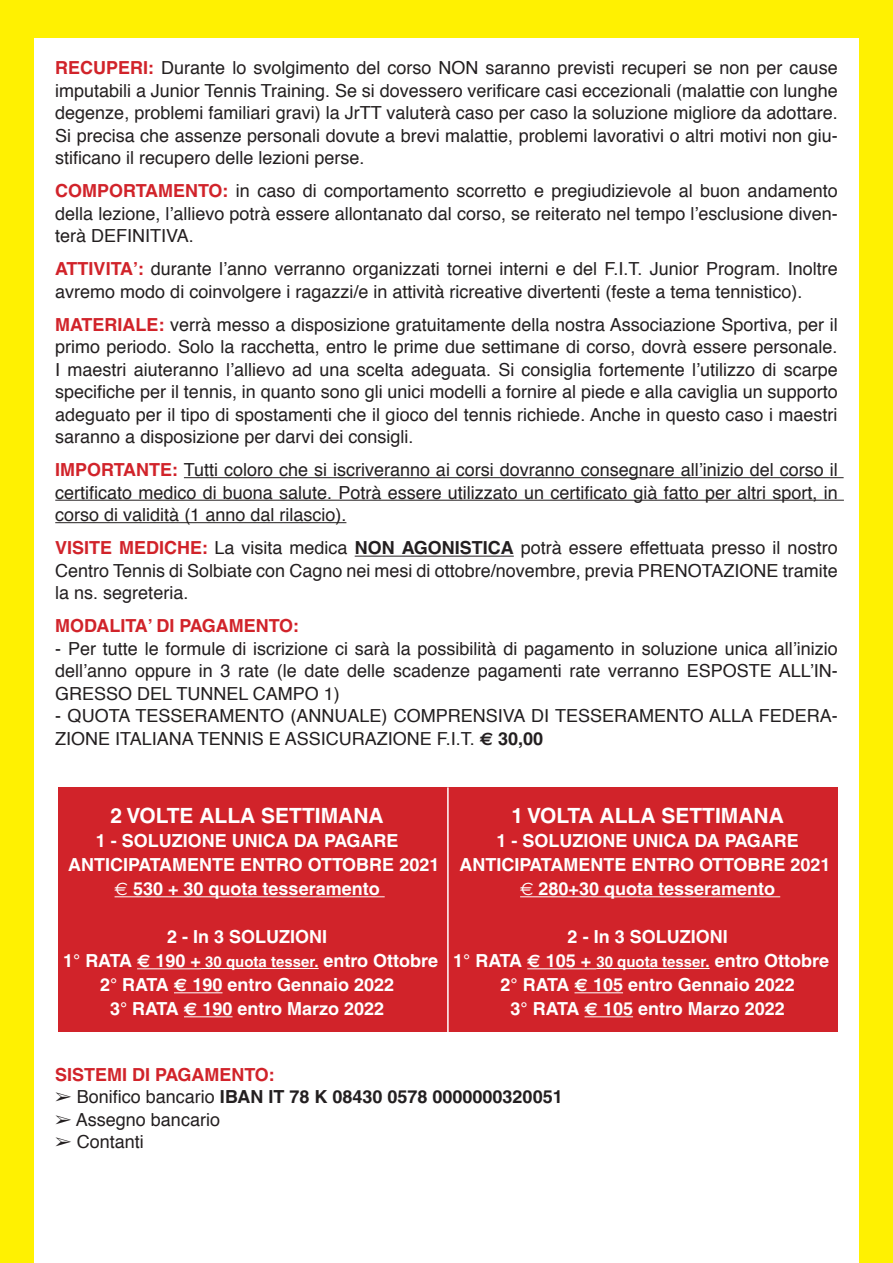
<style>
.page{position:relative;width:893px;height:1263px;background:#fff101}
.page>*{position:absolute;margin:0;border:0;box-sizing:border-box;transform-origin:0 0}
.t1{font:700 21px "Helvetica";color:#fff}
.t2{font:18px/22.5px "Helvetica";color:#231f20;text-align:justify}
.t3{font:700 18px "Helvetica";color:#fff}
.t4{font:700 18px "Helvetica";color:#231f20}
.t5{font:700 18px "Helvetica";color:#d1232a}
.s1{font-weight:700;color:#d1232a}
.s2{font-weight:700}
.s3{font-family:"Euro Sans";font-weight:700}
.s4{font-family:"Euro Sans";font-weight:400}
.s5{font-family:"Euro Sans"}
.s6{font-size:15px}
.s7{font-weight:400}
</style>
<div class="page">
<div style="left:34px;top:38px;width:825px;height:1225px;background:#fff"></div>
<hr style="left:184px;top:477px;width:660px;height:1px;background:#231f20">
<hr style="left:55px;top:500px;width:789px;height:1px;background:#231f20">
<hr style="left:55px;top:522px;width:291px;height:1px;background:#231f20">
<hr style="left:355px;top:556px;width:159px;height:1px;background:#231f20">
<div style="left:58px;top:787px;width:780px;height:245px;background:#d1232a"></div>
<hr style="left:115px;top:896px;width:270px;height:1px;background:#fff">
<hr style="left:520px;top:896px;width:260px;height:1px;background:#fff">
<hr style="left:137px;top:968px;width:64px;height:1px;background:#fff">
<hr style="left:201px;top:968px;width:118px;height:1px;background:#fff">
<hr style="left:527px;top:968px;width:69px;height:1px;background:#fff">
<hr style="left:596px;top:968px;width:114px;height:1px;background:#fff">
<hr style="left:174px;top:992px;width:49px;height:1px;background:#fff">
<hr style="left:574px;top:992px;width:49px;height:1px;background:#fff">
<hr style="left:184px;top:1016px;width:49px;height:1px;background:#fff">
<hr style="left:584px;top:1016px;width:49px;height:1px;background:#fff">
<hr style="left:447px;top:787px;width:2px;height:245px;background:#fff">
<p class="t2" style="left:55px;top:57px;width:784px"><span class="s1">RECUPERI:</span> Durante lo svolgimento del corso NON saranno previsti recuperi se non per cause imputabili a Junior Tennis Training. Se si dovessero verificare casi eccezionali (malattie con lunghe degenze, problemi familiari gravi) la JrTT valuterà caso per caso la soluzione migliore da adottare.<br>Si precisa che assenze personali dovute a brevi malattie, problemi lavorativi o altri motivi non giu&shy;stificano il recupero delle lezioni perse.</p>
<p class="t2" style="left:55px;top:180px;width:784px"><span class="s1">COMPORTAMENTO:</span> in caso di comportamento scorretto e pregiudizievole al buon andamento della lezione, l’allievo potrà essere allontanato dal corso, se reiterato nel tempo l’esclusione diven&shy;terà DEFINITIVA.</p>
<p class="t2" style="left:55px;top:258px;width:784px"><span class="s1">ATTIVITA’:</span> durante l’anno verranno organizzati tornei interni e del F.I.T. Junior Program. Inoltre avremo modo di coinvolgere i ragazzi/e in attività ricreative divertenti (feste a tema tennistico).</p>
<p class="t2" style="left:55px;top:314px;width:784px"><span class="s1">MATERIALE:</span> verrà messo a disposizione gratuitamente della nostra Associazione Sportiva, per il primo periodo. Solo la racchetta, entro le prime due settimane di corso, dovrà essere personale.<br>I maestri aiuteranno l’allievo ad una scelta adeguata. Si consiglia fortemente l’utilizzo di scarpe specifiche per il tennis, in quanto sono gli unici modelli a fornire al piede e alla caviglia un supporto adeguato per il tipo di spostamenti che il gioco del tennis richiede. Anche in questo caso i maestri saranno a disposizione per darvi dei consigli.</p>
<p class="t2" style="left:55px;top:459px;width:784px"><span class="s1">IMPORTANTE:</span> Tutti coloro che si iscriveranno ai corsi dovranno consegnare all’inizio del corso il certificato medico di buona salute. Potrà essere utilizzato un certificato già fatto per altri sport, in corso di validità (1 anno dal rilascio).</p>
<p class="t2" style="left:55px;top:537px;width:784px"><span class="s1">VISITE MEDICHE:</span> La visita medica <span class="s2">NON AGONISTICA</span> potrà essere effettuata presso il nostro Centro Tennis di Solbiate con Cagno nei mesi di ottobre/novembre, previa PRENOTAZIONE tramite la ns. segreteria.</p>
<p class="t5" style="left:55px;top:615px;width:245px">MODALITA’ DI PAGAMENTO:</p>
<p class="t2" style="left:55px;top:638px;width:784px">- Per tutte le formule di iscrizione ci sarà la possibilità di pagamento in soluzione unica all’inizio dell’anno oppure in 3 rate (le date delle scadenze pagamenti rate verranno ESPOSTE ALL’IN-GRESSO DEL TUNNEL CAMPO 1)</p>
<p class="t2" style="left:55px;top:705px;width:784px">- QUOTA TESSERAMENTO (ANNUALE) COMPRENSIVA DI TESSERAMENTO ALLA FEDERA-<br>ZIONE ITALIANA TENNIS E ASSICURAZIONE F.I.T. <span class="s3">€</span> <span class="s2">30,00</span></p>
<p class="t1" style="left:111px;top:803px;width:275px">2 VOLTE ALLA SETTIMANA</p>
<p class="t1" style="left:511px;top:803px;width:274px">1 VOLTA ALLA SETTIMANA</p>
<p class="t3" style="left:96px;top:830px;width:304px">1 - SOLUZIONE UNICA DA PAGARE</p>
<p class="t3" style="left:496px;top:830px;width:304px">1 - SOLUZIONE UNICA DA PAGARE</p>
<p class="t3" style="left:68px;top:854px;width:764px">ANTICIPATAMENTE ENTRO OTTOBRE 2021 ANTICIPATAMENTE ENTRO OTTOBRE 2021</p>
<p class="t3" style="left:115px;top:878px;width:267px"><span class="s4">€</span> 530 + 30 quota tesseramento</p>
<p class="t3" style="left:520px;top:878px;width:257px"><span class="s4">€</span> 280+30 quota tesseramento</p>
<p class="t3" style="left:167px;top:926px;width:162px">2 - In 3 SOLUZIONI</p>
<p class="t3" style="left:568px;top:926px;width:162px">2 - In 3 SOLUZIONI</p>
<p class="t3" style="left:63px;top:950px;width:768px">1° RATA <span class="s5">€</span> 190 + <span class="s6">30 quota tesser.</span> entro Ottobre 1° RATA <span class="s5">€</span> 105 + <span class="s6">30 quota tesser.</span> entro Ottobre</p>
<p class="t3" style="left:100px;top:974px;width:296px">2° RATA <span class="s5">€</span> 190 entro Gennaio 2022</p>
<p class="t3" style="left:501px;top:974px;width:296px">2° RATA <span class="s5">€</span> 105 entro Gennaio 2022</p>
<p class="t3" style="left:110px;top:998px;width:276px">3° RATA <span class="s5">€</span> 190 entro Marzo 2022</p>
<p class="t3" style="left:511px;top:998px;width:276px">3° RATA <span class="s5">€</span> 105 entro Marzo 2022</p>
<p class="t5" style="left:55px;top:1063px;width:221px">SISTEMI DI PAGAMENTO:</p>
<p class="t4" style="left:55px;top:1086px;width:509px">➢ <span class="s7">Bonifico bancario</span> IBAN IT 78 K 08430 0578 0000000320051</p>
<p class="t2" style="left:55px;top:1109px;width:166px">➢ Assegno bancario</p>
<p class="t2" style="left:55px;top:1131px;width:90px">➢ Contanti</p>
</div>
